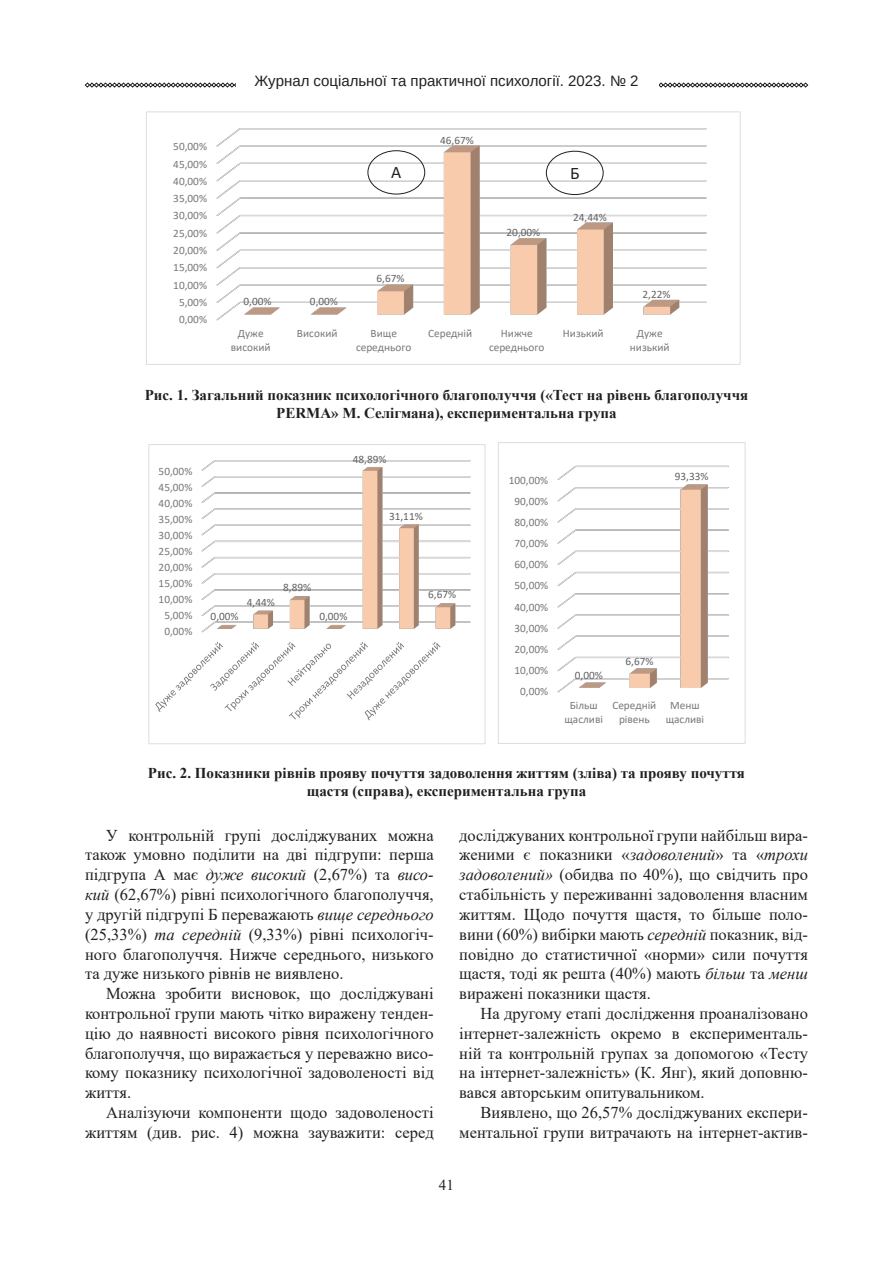
<style>
.page{position:relative;width:893px;height:1263px;background:#fff}
.page>*{position:absolute;margin:0;border:0;box-sizing:border-box;transform-origin:0 0}
.t1{font:17.55px "Calibri";color:#231f20}
.Текст_основной_G{font:16.5px/19.8px "Times New Roman";color:#231f20;text-align:justify}
.Рисунок{font:700 15px/18px "Times New Roman";color:#231f20;text-align:center}
.t2{font:15px "Arimo";color:#231f20}
.t3{font:15px "Times New Roman";color:#231f20}
.t4{font:11.25px/13.8px "Calibri";color:#76787b;text-align:center}
.t5{font:11.25px "Calibri";color:#636366}
.s1{font-style:italic}
</style>
<div class="page">
<svg style="left:85px;top:83px;width:723px;height:5px"></svg>
<div style="left:236px;top:71px;width:423px;height:26px;background:#fff"></div>
<img style="left:216px;top:128px;width:491px;height:193px">
<div style="left:146px;top:112px;width:595px;height:253px;border:1px solid #dcdddf"></div>
<div style="left:367px;top:150px;width:58px;height:45px;border:1px solid #231f20;border-radius:50%"></div>
<div style="left:546px;top:151px;width:58px;height:44px;border:1px solid #231f20;border-radius:50%"></div>
<img style="left:201px;top:460px;width:270px;height:173px">
<svg style="left:155px;top:642px;width:285px;height:78px"></svg>
<div style="left:148px;top:444px;width:337px;height:300px;border:1px solid #dcdddf"></div>
<img style="left:557px;top:465px;width:172px;height:228px">
<div style="left:498px;top:443px;width:248px;height:301px;border:1px solid #dcdddf"></div>
<p class="t4" style="left:173px;top:139px;width:35px">50,00%</p>
<p class="t4" style="left:173px;top:157px;width:35px">45,00%</p>
<p class="t4" style="left:173px;top:174px;width:35px">40,00%</p>
<p class="t4" style="left:173px;top:191px;width:35px">35,00%</p>
<p class="t4" style="left:173px;top:208px;width:35px">30,00%</p>
<p class="t4" style="left:173px;top:226px;width:35px">25,00%</p>
<p class="t4" style="left:173px;top:243px;width:35px">20,00%</p>
<p class="t4" style="left:173px;top:260px;width:35px">15,00%</p>
<p class="t4" style="left:173px;top:278px;width:35px">10,00%</p>
<p class="t4" style="left:179px;top:295px;width:30px">5,00%</p>
<p class="t4" style="left:179px;top:312px;width:30px">0,00%</p>
<p class="t2" style="left:254px;top:71px;width:386px">Журнал соціальної та практичної психології. 2023. № 2</p>
<p class="t5" style="left:440px;top:133px;width:35px">46,67%</p>
<p class="t1" style="left:391px;top:160px;width:12px">А</p>
<p class="t1" style="left:570px;top:161px;width:11px">Б</p>
<p class="t5" style="left:243px;top:294px;width:30px">0,00%</p>
<p class="t5" style="left:310px;top:294px;width:30px">0,00%</p>
<p class="t5" style="left:376px;top:271px;width:30px">6,67%</p>
<p class="t5" style="left:507px;top:225px;width:35px">20,00%</p>
<p class="t5" style="left:573px;top:209px;width:35px">24,44%</p>
<p class="t5" style="left:642px;top:286px;width:30px">2,22%</p>
<p class="t4" style="left:231px;top:326px;width:41px">Дуже високий</p>
<p class="t4" style="left:297px;top:326px;width:42px">Високий</p>
<p class="t4" style="left:356px;top:326px;width:57px">Вище середнього</p>
<p class="t4" style="left:428px;top:326px;width:45px">Середній</p>
<p class="t4" style="left:489px;top:326px;width:57px">Нижче середнього</p>
<p class="t4" style="left:563px;top:326px;width:42px">Низький</p>
<p class="t4" style="left:630px;top:326px;width:41px">Дуже низький</p>
<p class="Рисунок" style="left:145px;top:386px;width:605px">Рис. 1. Загальний показник психологічного благополуччя («Тест на рівень благополуччя<br>PERMA» М. Селігмана), експериментальна група</p>
<p class="t5" style="left:353px;top:451px;width:35px">48,89%</p>
<p class="t4" style="left:159px;top:464px;width:35px">50,00%</p>
<p class="t4" style="left:159px;top:480px;width:35px">45,00%</p>
<p class="t4" style="left:509px;top:473px;width:41px">100,00%</p>
<p class="t5" style="left:675px;top:468px;width:35px">93,33%</p>
<p class="t4" style="left:159px;top:496px;width:35px">40,00%</p>
<p class="t4" style="left:514px;top:494px;width:35px">90,00%</p>
<p class="t4" style="left:159px;top:512px;width:35px">35,00%</p>
<p class="t5" style="left:389px;top:508px;width:35px">31,11%</p>
<p class="t4" style="left:514px;top:515px;width:35px">80,00%</p>
<p class="t4" style="left:159px;top:528px;width:35px">30,00%</p>
<p class="t4" style="left:159px;top:544px;width:35px">25,00%</p>
<p class="t4" style="left:514px;top:536px;width:35px">70,00%</p>
<p class="t4" style="left:159px;top:560px;width:35px">20,00%</p>
<p class="t4" style="left:514px;top:557px;width:35px">60,00%</p>
<p class="t4" style="left:159px;top:576px;width:35px">15,00%</p>
<p class="t5" style="left:283px;top:580px;width:30px">8,89%</p>
<p class="t4" style="left:159px;top:592px;width:35px">10,00%</p>
<p class="t5" style="left:247px;top:594px;width:30px">4,44%</p>
<p class="t4" style="left:164px;top:608px;width:30px">5,00%</p>
<p class="t5" style="left:211px;top:608px;width:30px">0,00%</p>
<p class="t5" style="left:319px;top:608px;width:30px">0,00%</p>
<p class="t5" style="left:428px;top:587px;width:30px">6,67%</p>
<p class="t4" style="left:514px;top:578px;width:35px">50,00%</p>
<p class="t4" style="left:514px;top:600px;width:35px">40,00%</p>
<p class="t4" style="left:164px;top:624px;width:30px">0,00%</p>
<p class="t4" style="left:514px;top:621px;width:35px">30,00%</p>
<p class="t4" style="left:514px;top:642px;width:35px">20,00%</p>
<p class="t4" style="left:514px;top:663px;width:35px">10,00%</p>
<p class="t5" style="left:575px;top:667px;width:30px">0,00%</p>
<p class="t5" style="left:625px;top:653px;width:30px">6,67%</p>
<p class="t4" style="left:520px;top:684px;width:30px">0,00%</p>
<p class="t4" style="left:565px;top:698px;width:40px">Більш щасливі</p>
<p class="t4" style="left:612px;top:698px;width:45px">Середній рівень</p>
<p class="t4" style="left:666px;top:698px;width:40px">Менш щасливі</p>
<p class="Рисунок" style="left:148px;top:763px;width:599px">Рис. 2. Показники рівнів прояву почуття задоволення життям (зліва) та прояву почуття щастя (справа), експериментальна група</p>
<p class="Текст_основной_G" style="left:85px;top:825px;width:350px;text-indent:21px">У контрольній групі досліджуваних можна також умовно поділити на дві підгрупи: перша підгрупа А має <span class="s1">дуже високий</span> (2,67%) та <span class="s1">висо&shy;кий</span> (62,67%) рівні психологічного благополуччя, у другій підгрупі Б переважають <span class="s1">вище середнього </span>(25,33%) <span class="s1">та середній</span> (9,33%) рівні психологіч&shy;ного благополуччя. Нижче середнього, низького та дуже низького рівнів не виявлено.</p>
<p class="Текст_основной_G" style="left:85px;top:983px;width:350px;text-indent:21px">Можна зробити висновок, що досліджувані контрольної групи мають чітко виражену тенден&shy;цію до наявності високого рівня психологічного благополуччя, що виражається у переважно висо&shy;кому показнику психологічної задоволеності від життя.</p>
<p class="Текст_основной_G" style="left:85px;top:1102px;width:350px;text-align:right">Аналізуючи компоненти щодо задоволеності життям (див. рис. 4) можна зауважити: серед</p>
<p class="Текст_основной_G" style="left:459px;top:825px;width:350px">досліджуваних контрольної групи найбільш вира&shy;женими є показники «<span class="s1">задоволений</span>» та «<span class="s1">трохи задоволений»</span> (обидва по 40%), що свідчить про стабільність у переживанні задоволення власним життям. Щодо почуття щастя, то більше поло&shy;вини (60%) вибірки мають <span class="s1">середній</span> показник, від&shy;повідно до статистичної «норми» сили почуття щастя, тоді як решта (40%) мають <span class="s1">більш</span> та <span class="s1">менш </span>виражені показники щастя.</p>
<p class="Текст_основной_G" style="left:459px;top:1003px;width:350px;text-indent:21px">На другому етапі дослідження проаналізовано інтернет-залежність окремо в експерименталь&shy;ній та контрольній групах за допомогою «Тесту на інтернет-залежність» (К. Янг), який доповню&shy;вався авторським опитувальником.</p>
<p class="Текст_основной_G" style="left:459px;top:1102px;width:350px;text-align:right">Виявлено, що 26,57% досліджуваних експери&shy;ментальної групи витрачають на інтернет-актив-</p>
<p class="t3" style="left:439px;top:1175px;width:16px">41</p>
</div>
